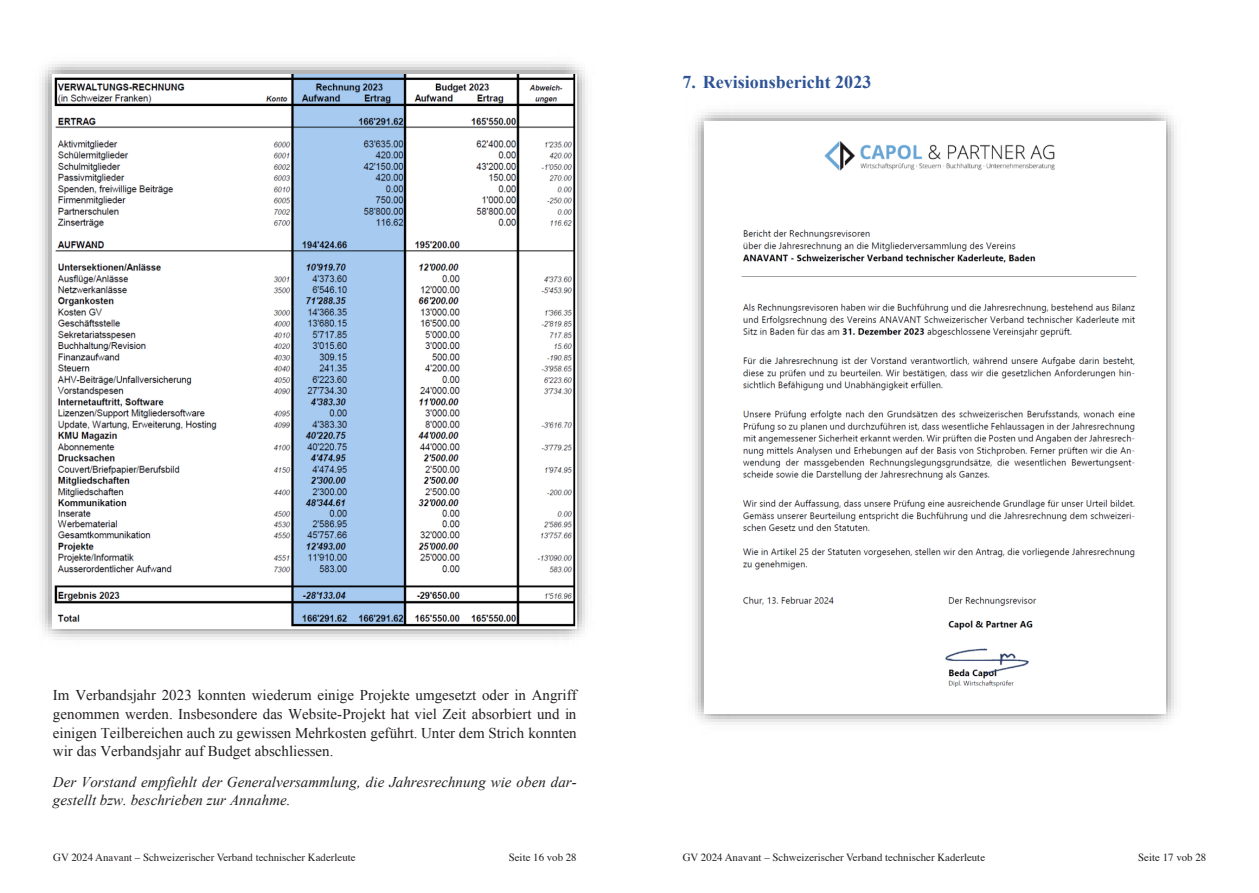
<style>
.page{position:relative;width:1259px;height:893px;background:#fff}
.page>*{position:absolute;margin:0;border:0;box-sizing:border-box;transform-origin:0 0}
.t1{font:700 18px "Times New Roman";color:#2f5496}
.t2{font:15px/18.6px "Times New Roman";color:#231f20;text-align:justify}
.t3{font:italic 15px/18.6px "Times New Roman";color:#231f20}
.t4{font:10.8px "Times";color:#231f20}
.t5{font:10.5px "Times New Roman";color:#231f20}
</style>
<div class="page">
<img style="left:39px;top:61px;width:549px;height:579px">
<img style="left:52px;top:74px;width:524px;height:555px">
<img style="left:692px;top:112px;width:485px;height:613px">
<img style="left:705px;top:122px;width:460px;height:592px">
<p class="t1" style="left:682px;top:69px;width:190px">7. Revisionsbericht 2023</p>
<p class="t2" style="left:53px;top:686px;width:525px">Im Verbandsjahr 2023 konnten wiederum einige Projekte umgesetzt oder in Angriff genommen werden. Insbesondere das Website-Projekt hat viel Zeit absorbiert und in einigen Teilbereichen auch zu gewissen Mehrkosten geführt. Unter dem Strich konnten wir das Verbandsjahr auf Budget abschliessen.</p>
<p class="t3" style="left:53px;top:772px;width:525px">Der Vorstand empfiehlt der Generalversammlung, die Jahresrechnung wie oben dar&shy;gestellt bzw. beschrieben zur Annahme.</p>
<p class="t5" style="left:53px;top:848px;width:291px">GV 2024 Anavant – Schweizerischer Verband technischer Kaufleute</p>
<p class="t5" style="left:511px;top:848px;width:67px">Seite 16 von 28</p>
<p class="t4" style="left:682px;top:847px;width:304px">GV 2024 Anavant – Schweizerischer Verband technischer Kaderleute</p>
<p class="t4" style="left:1138px;top:847px;width:69px">Seite 17 vob 28</p>
<p class="t4" style="left:53px;top:847px;width:304px">GV 2024 Anavant – Schweizerischer Verband technischer Kaderleute</p>
<p class="t4" style="left:509px;top:847px;width:69px">Seite 16 vob 28</p>
</div>
